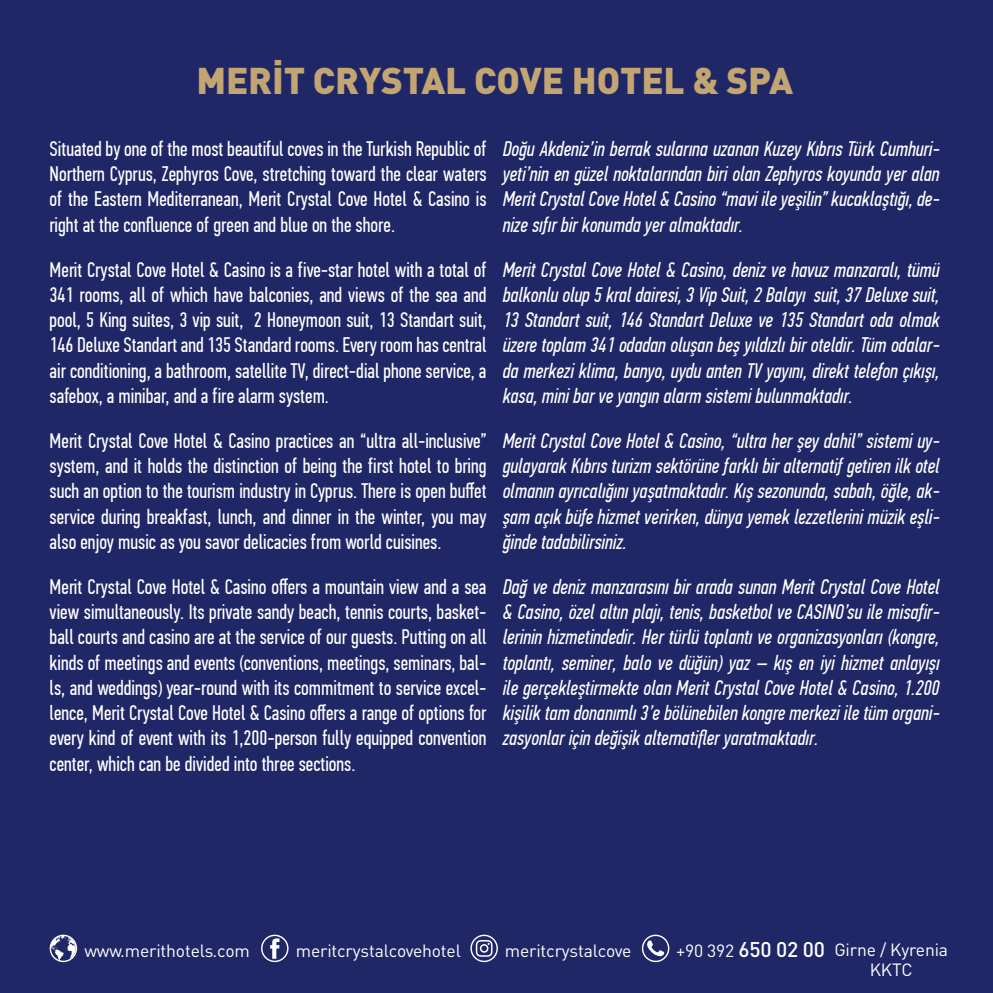
<style>
.page{position:relative;width:993px;height:993px;background:#fff}
.page>*{position:absolute;margin:0;border:0;box-sizing:border-box;transform-origin:0 0}
.t1{font:36.75px "DIN Black Tr";letter-spacing:-.005em;color:#c3a572}
.t2{font:21px/25.2px "PF Din Text Comp Pro";color:#fff;text-align:justify}
.t3{font:italic 21px/25.2px "PF Din Text Comp Pro";color:#fff;text-align:justify}
.t4{font:21px "DIN Medium Tr";letter-spacing:-.01em;color:#fff}
.t5{font:17.5px/19.8px "DIN Tr";letter-spacing:-.01em;color:#fff;text-align:center}
.s1{font-family:"DIN Tr";font-size:17.5px}
</style>
<div class="page">
<div style="left:0;top:0;width:992px;height:992px;background:#202766"></div>
<div style="left:470px;top:934px;width:27px;height:27px;border:1px solid #fff;border-radius:50%"></div>
<svg style="left:475px;top:939px;width:17px;height:17px"></svg>
<div style="left:261px;top:934px;width:27px;height:27px;border:1px solid #fff;border-radius:50%"></div>
<svg style="left:270px;top:938px;width:9px;height:20px"></svg>
<div style="left:641px;top:934px;width:28px;height:27px;border:1px solid #fff;border-radius:50%"></div>
<svg style="left:647px;top:940px;width:17px;height:16px"></svg>
<div style="left:50px;top:934px;width:27px;height:27px;border:1px solid #fff;border-radius:50%"></div>
<svg style="left:51px;top:935px;width:25px;height:25px"></svg>
<h1 class="t1" style="left:196px;top:56px;width:598px">MERİT CRYSTAL COVE HOTEL &amp; SPA</h1>
<p class="t2" style="left:50px;top:136px;width:438px">Situated by one of the most beautiful coves in the Turkish Republic of Northern Cyprus, Zephyros Cove, stretching toward the clear waters of the Eastern Mediterranean, Merit Crystal Cove Hotel &amp; Casino is right at the confluence of green and blue on the shore.</p>
<p class="t2" style="left:50px;top:257px;width:438px">Merit Crystal Cove Hotel &amp; Casino is a five-star hotel with a total of 341 rooms, all of which have balconies, and views of the sea and pool, 5 King suites, 3 vip suit, 2 Honeymoon suit, 13 Standart suit, 146 Deluxe Standart and 135 Standard rooms. Every room has central air conditioning, a bathroom, satellite TV, direct-dial phone service, a safebox, a minibar, and a fire alarm system.</p>
<p class="t2" style="left:50px;top:428px;width:438px">Merit Crystal Cove Hotel &amp; Casino practices an “ultra all-inclusive” system, and it holds the distinction of being the first hotel to bring such an option to the tourism industry in Cyprus. There is open buffet service during breakfast, lunch, and dinner in the winter, you may also enjoy music as you savor delicacies from world cuisines.</p>
<p class="t2" style="left:50px;top:574px;width:438px">Merit Crystal Cove Hotel &amp; Casino offers a mountain view and a sea view simultaneously. Its private sandy beach, tennis courts, basket&shy;ball courts and casino are at the service of our guests. Putting on all kinds of meetings and events (conventions, meetings, seminars, bal&shy;ls, and weddings) year-round with its commitment to service excel&shy;lence, Merit Crystal Cove Hotel &amp; Casino offers a range of options for every kind of event with its 1,200-person fully equipped convention center, which can be divided into three sections.</p>
<p class="t3" style="left:502px;top:136px;width:438px">Doğu Akdeniz’in berrak sularına uzanan Kuzey Kıbrıs Türk Cumhuri&shy;yeti’nin en güzel noktalarından biri olan Zephyros koyunda yer alan Merit Crystal Cove Hotel &amp; Casino “mavi ile yeşilin” kucaklaştığı, de&shy;nize sıfır bir konumda yer almaktadır.</p>
<p class="t3" style="left:502px;top:257px;width:438px">Merit Crystal Cove Hotel &amp; Casino, deniz ve havuz manzaralı, tümü balkonlu olup 5 kral dairesi, 3 Vip Suit, 2 Balayı suit, 37 Deluxe suit, 13 Standart suit, 146 Standart Deluxe ve 135 Standart oda olmak üzere toplam 341 odadan oluşan beş yıldızlı bir oteldir. Tüm odalar&shy;da merkezi klima, banyo, uydu anten TV yayını, direkt telefon çıkışı, kasa, mini bar ve yangın alarm sistemi bulunmaktadır.</p>
<p class="t3" style="left:502px;top:428px;width:438px">Merit Crystal Cove Hotel &amp; Casino, “ultra her şey dahil” sistemi uy&shy;gulayarak Kıbrıs turizm sektörüne farklı bir alternatif getiren ilk otel olmanın ayrıcalığını yaşatmaktadır. Kış sezonunda, sabah, öğle, ak&shy;şam açık büfe hizmet verirken, dünya yemek lezzetlerini müzik eşli&shy;ğinde tadabilirsiniz.</p>
<p class="t3" style="left:502px;top:574px;width:438px">Dağ ve deniz manzarasını bir arada sunan Merit Crystal Cove Hotel &amp; Casino, özel altın plajı, tenis, basketbol ve CASINO’su ile misafir&shy;lerinin hizmetindedir. Her türlü toplantı ve organizasyonları (kongre, toplantı, seminer, balo ve düğün) yaz – kış en iyi hizmet anlayışı ile gerçekleştirmekte olan Merit Crystal Cove Hotel &amp; Casino, 1.200 kişilik tam donanımlı 3’e bölünebilen kongre merkezi ile tüm organi&shy;zasyonlar için değişik alternatifler yaratmaktadır.</p>
<p class="t5" style="left:504px;top:940px;width:128px">meritcrystalcove</p>
<p class="t4" style="left:676px;top:935px;width:150px"><span class="s1">+90 392</span> 650 02 00</p>
<p class="t5" style="left:84px;top:940px;width:167px">www.merithotels.com</p>
<p class="t5" style="left:296px;top:940px;width:166px">meritcrystalcovehotel</p>
<p class="t5" style="left:834px;top:938px;width:115px">Girne / Kyrenia<br>KKTC</p>
</div>
